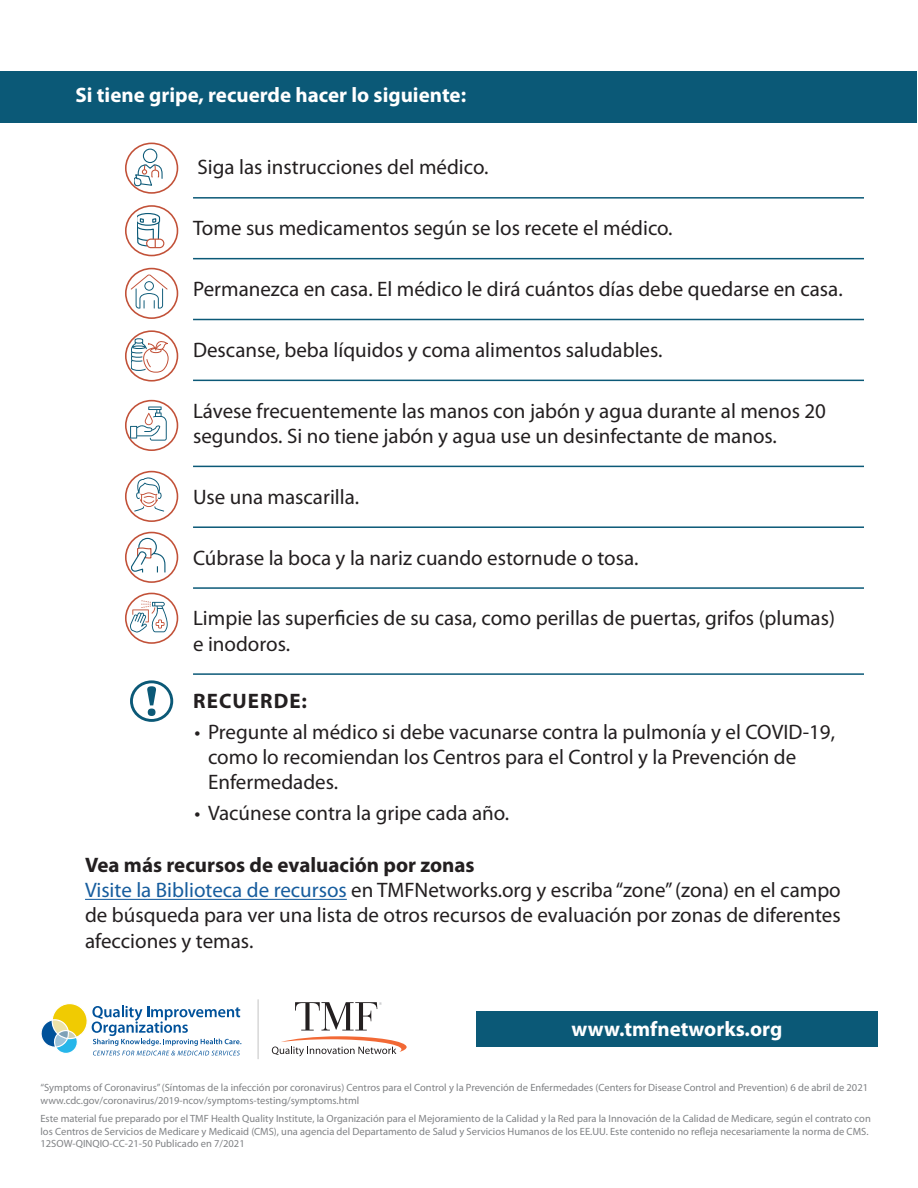
<style>
.page{position:relative;width:918px;height:1188px;background:#fff}
.page>*{position:absolute;margin:0;border:0;box-sizing:border-box;transform-origin:0 0}
.t1{font:21px/25.2px "Myriad Pro";color:#231f20}
.t2{font:700 21px "Myriad Pro";color:#fff}
.t3{font:700 21px "Myriad Pro";letter-spacing:.05em;color:#231f20}
.t4{font:10.5px/12.6px "Myriad Pro";color:#808285}
.s1{font-weight:700}
.s2{color:#175d9e}
</style>
<div class="page">
<div style="left:1px;top:71px;width:916px;height:51px;background:#0b5977"></div>
<hr style="left:193px;top:197px;width:671px;height:2px;background:#0b5977">
<hr style="left:193px;top:258px;width:671px;height:1px;background:#0b5977">
<hr style="left:193px;top:319px;width:671px;height:1px;background:#0b5977">
<hr style="left:193px;top:380px;width:671px;height:1px;background:#0b5977">
<hr style="left:193px;top:466px;width:671px;height:1px;background:#0b5977">
<hr style="left:193px;top:526px;width:671px;height:2px;background:#0b5977">
<hr style="left:193px;top:587px;width:671px;height:2px;background:#0b5977">
<hr style="left:193px;top:673px;width:671px;height:2px;background:#0b5977">
<hr style="left:85px;top:899px;width:262px;height:1px;background:#175d9e">
<div style="left:125px;top:143px;width:53px;height:51px;border:2px solid #c25138;border-radius:50%"></div>
<div style="left:143px;top:149px;width:14px;height:14px;border:1px solid #0b5977;border-radius:50%"></div>
<svg style="left:134px;top:164px;width:29px;height:23px"></svg>
<div style="left:125px;top:205px;width:53px;height:51px;border:2px solid #c25138;border-radius:50%"></div>
<div style="left:146px;top:239px;width:18px;height:9px;border:1px solid #c25138;border-radius:4px"></div>
<svg style="left:138px;top:213px;width:23px;height:35px"></svg>
<div style="left:125px;top:268px;width:53px;height:51px;border:2px solid #c25138;border-radius:50%"></div>
<svg style="left:131px;top:274px;width:37px;height:35px"></svg>
<div style="left:125px;top:330px;width:53px;height:52px;border:2px solid #c25138;border-radius:50%"></div>
<svg style="left:131px;top:337px;width:38px;height:36px"></svg>
<div style="left:125px;top:400px;width:53px;height:51px;border:2px solid #c25138;border-radius:50%"></div>
<svg style="left:131px;top:407px;width:36px;height:34px"></svg>
<div style="left:125px;top:471px;width:53px;height:51px;border:2px solid #c25138;border-radius:50%"></div>
<svg style="left:134px;top:477px;width:30px;height:35px"></svg>
<div style="left:125px;top:532px;width:53px;height:51px;border:2px solid #c25138;border-radius:50%"></div>
<svg style="left:131px;top:537px;width:35px;height:37px"></svg>
<div style="left:125px;top:593px;width:53px;height:51px;border:2px solid #c25138;border-radius:50%"></div>
<svg style="left:130px;top:600px;width:40px;height:33px"></svg>
<svg style="left:147px;top:686px;width:9px;height:30px"></svg>
<div style="left:130px;top:680px;width:43px;height:42px;border:3px solid #0b5977;border-radius:50%"></div>
<div style="left:476px;top:1011px;width:402px;height:36px;background:#0b5977"></div>
<svg style="left:272px;top:1002px;width:135px;height:54px"></svg>
<hr style="left:258px;top:999px;width:1px;height:60px;background:#c3c3c3">
<svg style="left:41px;top:1003px;width:200px;height:52px"></svg>
<p class="t2" style="left:76px;top:83px;width:392px">Si tiene gripe, recuerde hacer lo siguiente:</p>
<p class="t1" style="left:198px;top:155px;width:292px">Siga las instrucciones del médico.</p>
<p class="t1" style="left:193px;top:216px;width:481px">Tome sus medicamentos según se los recete el médico.</p>
<p class="t1" style="left:193px;top:277px;width:651px">Permanezca en casa. El médico le dirá cuántos días debe quedarse en casa.</p>
<p class="t1" style="left:193px;top:338px;width:471px">Descanse, beba líquidos y coma alimentos saludables.</p>
<p class="t1" style="left:193px;top:399px;width:634px">Lávese frecuentemente las manos con jabón y agua durante al menos 20 segundos. Si no tiene jabón y agua use un desinfectante de manos.</p>
<p class="t1" style="left:193px;top:485px;width:168px">Use una mascarilla.</p>
<p class="t1" style="left:193px;top:545px;width:447px">Cúbrase la boca y la nariz cuando estornude o tosa.</p>
<p class="t1" style="left:193px;top:606px;width:644px">Limpie las superficies de su casa, como perillas de puertas, grifos (plumas) e inodoros.</p>
<p class="t3" style="left:193px;top:689px;width:115px">RECUERDE:</p>
<p class="t1" style="left:208px;top:720px;width:628px;text-indent:-14px">• Pregunte al médico si debe vacunarse contra la pulmonía y el COVID-19, como lo recomiendan los Centros para el Control y la Prevención de<br>Enfermedades.</p>
<p class="t1" style="left:195px;top:801px;width:316px">• Vacúnese contra la gripe cada año.</p>
<p class="t1" style="left:85px;top:853px;width:757px"><span class="s1">Vea más recursos de evaluación por zonas<br></span><span class="s2">Visite la Biblioteca de recursos</span> en TMFNetworks.org y escriba “zone” (zona) en el campo de búsqueda para ver una lista de otros recursos de evaluación por zonas de diferentes afecciones y temas.</p>
<p class="t2" style="left:571px;top:1017px;width:212px">www.tmfnetworks.org</p>
<p class="t4" style="left:40px;top:1081px;width:829px">“Symptoms of Coronavirus” (Síntomas de la infección por coronavirus) Centros para el Control y la Prevención de Enfermedades (Centers for Disease Control and Prevention) 6 de abril de 2021 www.cdc.gov/coronavirus/2019-ncov/symptoms-testing/symptoms.html</p>
<p class="t4" style="left:40px;top:1113px;width:832px">Este material fue preparado por el TMF Health Quality Institute, la Organización para el Mejoramiento de la Calidad y la Red para la Innovación de la Calidad de Medicare, según el contrato con los Centros de Servicios de Medicare y Medicaid (CMS), una agencia del Departamento de Salud y Servicios Humanos de los EE.UU. Este contenido no refleja necesariamente la norma de CMS.<br>12SOW-QINQIO-CC-21-50 Publicado en 7/2021</p>
</div>
